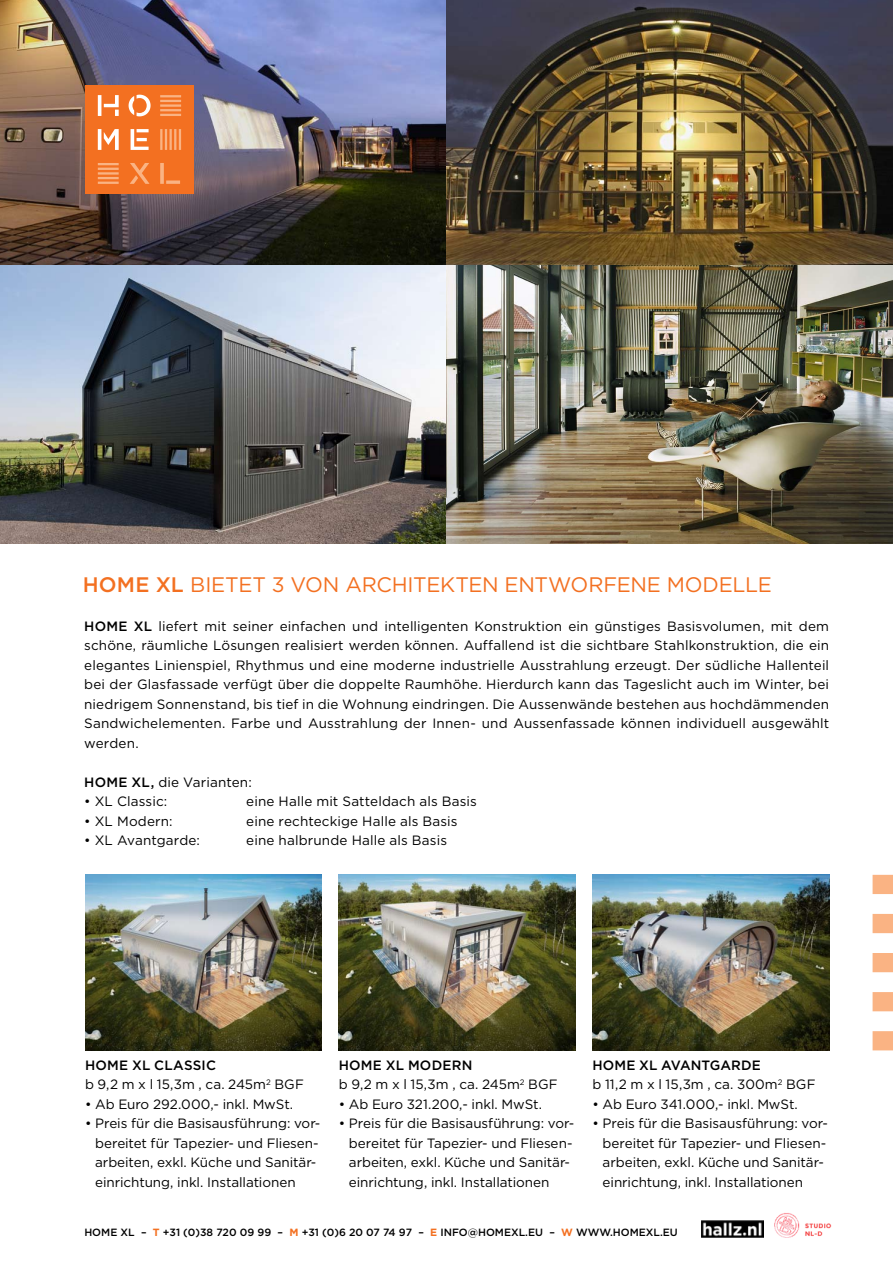
<style>
.page{position:relative;width:893px;height:1263px;background:#fff}
.page>*{position:absolute;margin:0;border:0;box-sizing:border-box;transform-origin:0 0}
.t1{font:21px "Gotham";letter-spacing:-.005em;color:#f37021}
.t2{font:500 21px "Gotham";color:#f37021}
.t3{font:13.5px/19.5px "Gotham";color:#000}
.t4{font:500 13.5px "Gotham";letter-spacing:.015em;color:#000}
.t5{font:500 10.5px "Gotham";color:#000}
.s1{font-weight:500}
.s2{font-weight:700;color:#f37021}
</style>
<div class="page">
<svg style="left:873px;top:875px;width:20px;height:175px"></svg>
<img style="left:774px;top:1213px;width:58px;height:25px">
<img style="left:701px;top:1220px;width:62px;height:17px">
<img style="left:0;top:0;width:893px;height:543px">
<img style="left:446px;top:265px;width:447px;height:278px">
<img style="left:85px;top:875px;width:237px;height:175px">
<img style="left:339px;top:875px;width:236px;height:175px">
<img style="left:592px;top:875px;width:237px;height:175px">
<div style="left:85px;top:85px;width:109px;height:109px;background:#f37021"></div>
<svg style="left:160px;top:163px;width:4px;height:21px"></svg>
<svg style="left:166px;top:180px;width:14px;height:4px"></svg>
<svg style="left:130px;top:163px;width:20px;height:21px"></svg>
<svg style="left:98px;top:95px;width:21px;height:21px"></svg>
<svg style="left:98px;top:129px;width:21px;height:21px"></svg>
<hr style="left:160px;top:129px;width:2px;height:21px;background:#fab383">
<hr style="left:165px;top:129px;width:2px;height:21px;background:#fab383">
<hr style="left:174px;top:129px;width:2px;height:21px;background:#fab383">
<hr style="left:179px;top:129px;width:2px;height:21px;background:#fab383">
<hr style="left:169px;top:129px;width:3px;height:21px;background:#fab383">
<hr style="left:160px;top:95px;width:21px;height:2px;background:#fab383">
<hr style="left:160px;top:100px;width:21px;height:2px;background:#fab383">
<hr style="left:160px;top:109px;width:21px;height:2px;background:#fab383">
<hr style="left:160px;top:114px;width:21px;height:2px;background:#fab383">
<hr style="left:160px;top:104px;width:21px;height:3px;background:#fab383">
<hr style="left:98px;top:163px;width:21px;height:2px;background:#fab383">
<hr style="left:98px;top:168px;width:21px;height:2px;background:#fab383">
<hr style="left:98px;top:177px;width:21px;height:2px;background:#fab383">
<hr style="left:98px;top:182px;width:21px;height:2px;background:#fab383">
<hr style="left:98px;top:172px;width:21px;height:3px;background:#fab383">
<svg style="left:131px;top:129px;width:18px;height:21px"></svg>
<svg style="left:129px;top:95px;width:22px;height:22px"></svg>
<h1 class="t2" style="left:83px;top:573px;width:34px">HOME</h1>
<h1 class="t1" style="left:156px;top:573px;width:204px"><span class="s1">XL</span> bietet 3 von archi</h1>
<h1 class="t1" style="left:413px;top:573px;width:190px">tekten entworfe</h1>
<h1 class="t1" style="left:630px;top:573px;width:87px">ne modelle</h1>
<p class="t3" style="left:84px;top:616px;width:746px;text-align:justify;text-indent:50px"><span class="s1">XL</span> liefert mit seiner einfachen und intelligenten Konstruktion ein günstiges Basisvolumen, mit dem schöne, räumliche Lösungen realisiert werden können. Auffallend ist die sichtbare Stahlkonstruktion, die ein elegantes Linienspiel, Rhythmus und eine moderne industrielle Ausstrahlung erzeugt. Der südliche Hallenteil bei der Glasfassade verfügt über die doppelte Raumhöhe. Hierdurch kann das Tageslicht auch im Winter, bei niedrigem Sonnenstand, bis tief in die Wohnung eindringen. Die Aussenwände bestehen aus hochdämmenden Sandwichelementen. Farbe und Ausstrahlung der Innen- und Aussenfassade können individuell ausgewählt werden.</p>
<p class="t4" style="left:84px;top:774px;width:22px">HOME</p>
<p class="t3" style="left:132px;top:772px;width:122px"><span class="s1">XL,</span> die Varianten:</p>
<p class="t3" style="left:84px;top:791px;width:85px">• XL Classic:</p>
<p class="t3" style="left:246px;top:791px;width:232px">eine Halle mit Satteldach als Basis</p>
<p class="t3" style="left:84px;top:811px;width:90px">• XL Modern:</p>
<p class="t3" style="left:246px;top:811px;width:213px">eine rechteckige Halle als Basis</p>
<p class="t3" style="left:84px;top:830px;width:117px">• XL Avantgarde:</p>
<p class="t3" style="left:246px;top:830px;width:202px">eine halbrunde Halle als Basis</p>
<p class="t4" style="left:84px;top:618px;width:22px">HOME</p>
<p class="t3" style="left:85px;top:1055px;width:220px;text-indent:47px"><span class="s1">XL CLASSIC<br></span>b 9,2 m x l 15,3m , ca. 245m<sup>2</sup> BGF</p>
<p class="t3" style="left:85px;top:1094px;width:210px">• Ab Euro 292.000,- inkl. MwSt.</p>
<p class="t3" style="left:95px;top:1114px;width:227px;text-indent:-10px">• Preis für die Basisausführung: vor&shy;bereitet für Tapezier- und Fliesen&shy;arbeiten, exkl. Küche und Sanitär&shy;einrichtung, inkl. Installationen</p>
<p class="t4" style="left:85px;top:1057px;width:22px">HOME</p>
<p class="t3" style="left:339px;top:1055px;width:220px;text-indent:47px"><span class="s1">XL MODERN<br></span>b 9,2 m x l 15,3m , ca. 245m<sup>2</sup> BGF</p>
<p class="t3" style="left:339px;top:1094px;width:205px">• Ab Euro 321.200,- inkl. MwSt.</p>
<p class="t3" style="left:349px;top:1114px;width:227px;text-indent:-10px">• Preis für die Basisausführung: vor&shy;bereitet für Tapezier- und Fliesen&shy;arbeiten, exkl. Küche und Sanitär&shy;einrichtung, inkl. Installationen</p>
<p class="t4" style="left:339px;top:1057px;width:22px">HOME</p>
<p class="t3" style="left:592px;top:1055px;width:225px;text-align:center"><span class="s1">XL AVANTGARDE<br></span>b 11,2 m x l 15,3m , ca. 300m<sup>2</sup> BGF</p>
<p class="t3" style="left:592px;top:1094px;width:207px">• Ab Euro 341.000,- inkl. MwSt.</p>
<p class="t3" style="left:603px;top:1114px;width:227px;text-indent:-10px">• Preis für die Basisausführung: vor&shy;bereitet für Tapezier- und Fliesen&shy;arbeiten, exkl. Küche und Sanitär&shy;einrichtung, inkl. Installationen</p>
<p class="t4" style="left:592px;top:1057px;width:22px">HOME</p>
<p class="t5" style="left:84px;top:1226px;width:595px">HOME XL – <span class="s2">T</span> +31 (0)38 720 09 99 – <span class="s2">M</span> +31 (0)6 20 07 74 97 – <span class="s2">E</span> INFO@H OMEXL.EU – <span class="s2">w</span> WWW.H OMEXL.EU</p>
</div>
